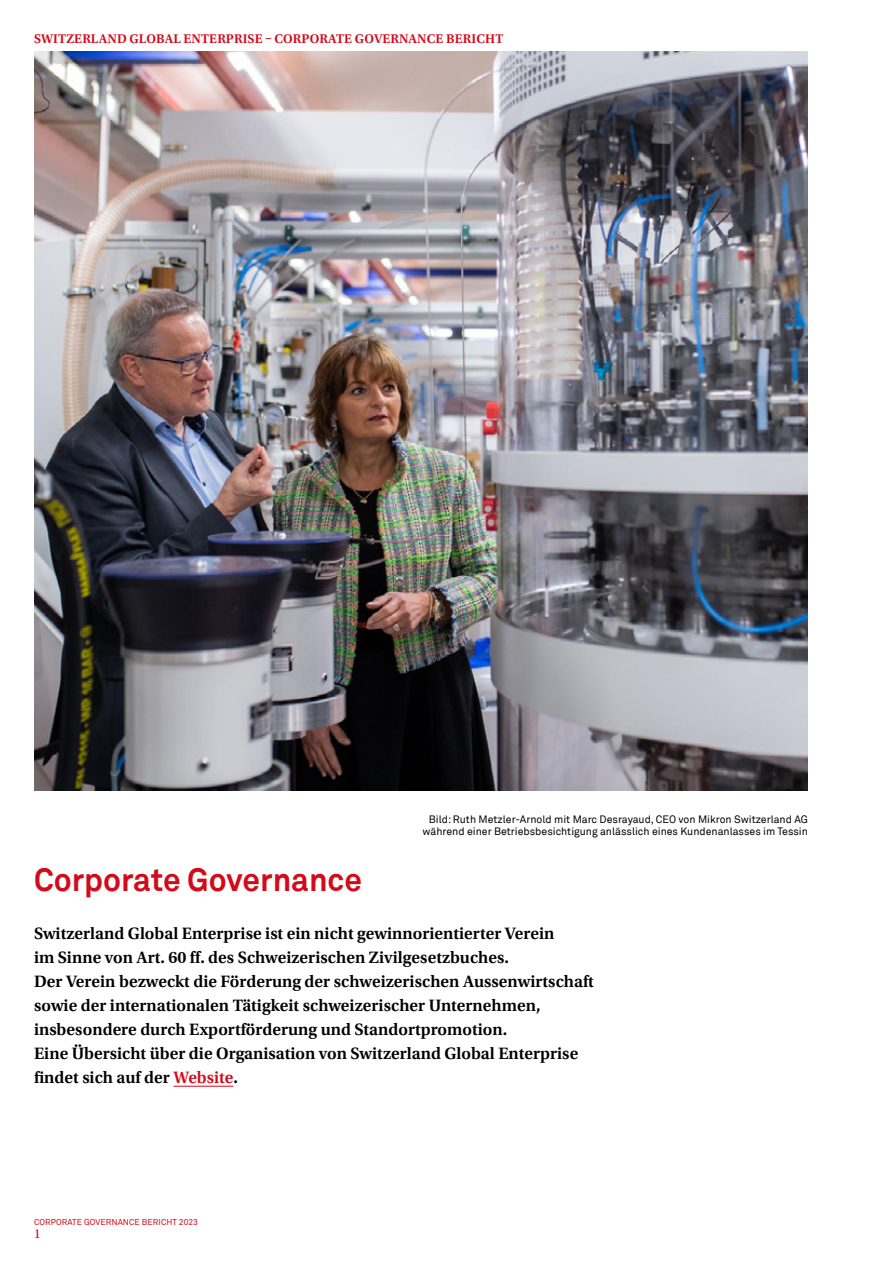
<style>
.page{position:relative;width:893px;height:1263px;background:#fff}
.page>*{position:absolute;margin:0;border:0;box-sizing:border-box;transform-origin:0 0}
.t1{font:31.5px "Akkurat S GE Bold";color:#d40a19}
.t2{font:17.25px/24px "Utopia S GE Semibold";color:#000}
.t3{font:13.2px "Utopia S GE Semibold";letter-spacing:.01em;color:#d40a19}
.t4{font:13.2px "Utopia S GE Regular";color:#d40a19}
.t5{font:10.5px/12.6px "Akkurat S GE Regular";color:#000;text-align:right}
.t6{font:8.4px "Akkurat S GE Regular";letter-spacing:.01em;color:#d40a19}
.s1{color:#d40a19}
</style>
<div class="page">
<hr style="left:173px;top:1086px;width:60px;height:1px;background:#d40a19">
<img style="left:34px;top:51px;width:774px;height:739px">
<p class="t3" style="left:34px;top:29px;width:471px">SWITZERLAND GLOBAL ENTERPRISE – CORPORATE GOVERNANCE BERICHT</p>
<p class="t5" style="left:422px;top:812px;width:387px">Bild: Ruth Metzler-Arnold mit Marc Desrayaud, CEO von Mikron Switzerland AG während einer Betriebsbesichtigung anlässlich eines Kundenanlasses im Tessin</p>
<h1 class="t1" style="left:34px;top:857px;width:329px">Corporate Governance</h1>
<p class="t2" style="left:34px;top:920px;width:561px">Switzerland Global Enterprise ist ein nicht gewinnorientierter Verein<br>im Sinne von Art. 60 ff. des Schweizerischen Zivilgesetzbuches.<br>Der Verein bezweckt die Förderung der schweizerischen Aussenwirtschaft sowie der internationalen Tätigkeit schweizerischer Unternehmen, insbesondere durch Exportförderung und Standortpromotion.<br>Eine Übersicht über die Organisation von Switzerland Global Enterprise findet sich auf der <span class="s1">Website</span>.</p>
<p class="t6" style="left:34px;top:1216px;width:166px">CORPORATE GOVERNANCE BERICHT 2023</p>
<p class="t4" style="left:34px;top:1224px;width:8px">1</p>
</div>
